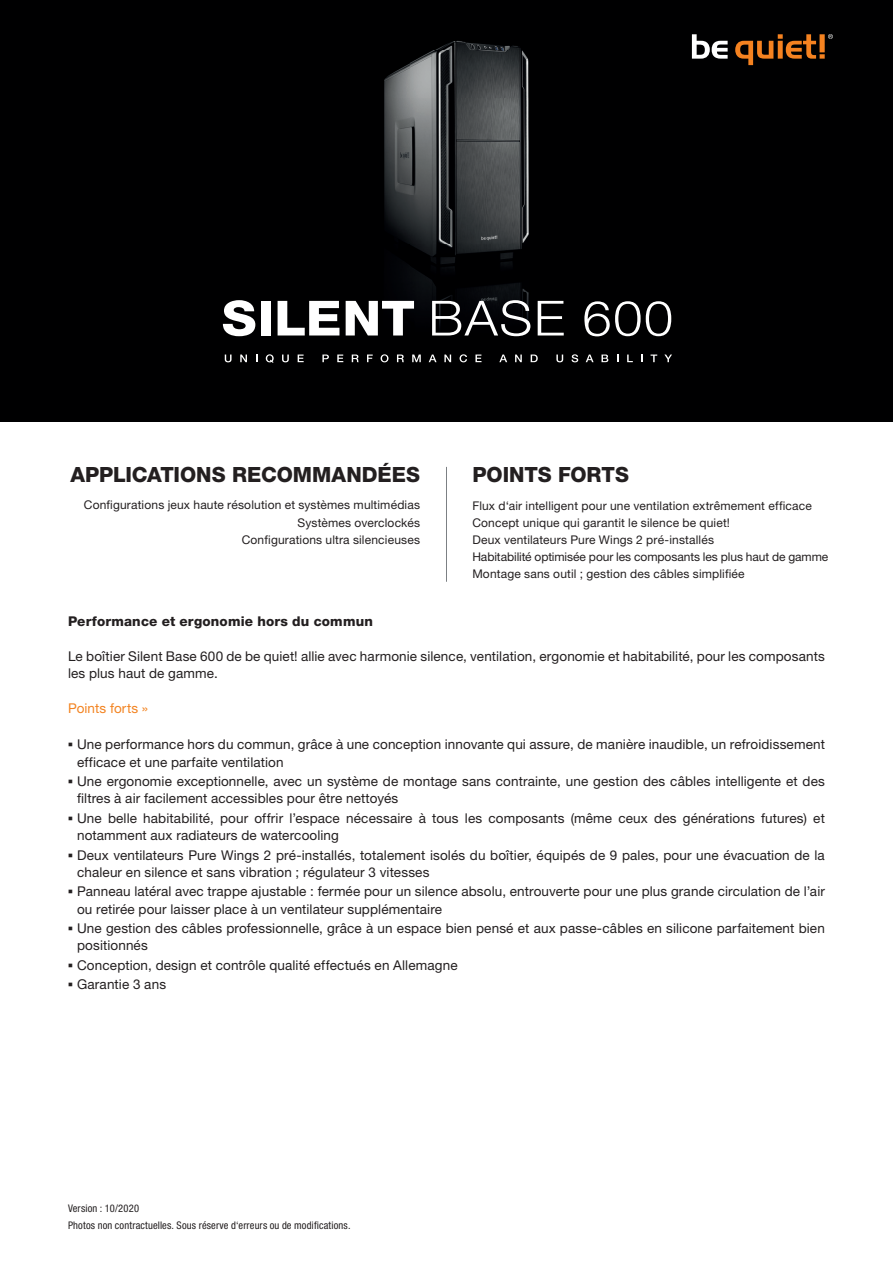
<style>
.page{position:relative;width:893px;height:1263px;background:#fff}
.page>*{position:absolute;margin:0;border:0;box-sizing:border-box;transform-origin:0 0}
.t1{font:800 21px "Helvetica Neue LT Pro";color:#231f20}
.t2{font:13.5px/17.2px "Helvetica Neue LT Pro";letter-spacing:.01em;color:#231f20}
.t3{font:800 13.5px "Helvetica Neue LT Pro";letter-spacing:.015em;color:#231f20}
.t4{font:13.5px "Helvetica Neue LT Pro";letter-spacing:.01em;color:#f38422}
.t5{font:12px/17.2px "Helvetica Neue LT Pro";letter-spacing:.01em;color:#231f20}
.t6{font:condensed 10.5px/17.2px "Helvetica Neue LT Pro";letter-spacing:.015em;color:#231f20}
.s1{font-family:"Franklin Gothic";font-weight:500}
</style>
<div class="page">
<div style="left:0;top:0;width:893px;height:422px;background:#000001"></div>
<svg style="left:692px;top:34px;width:36px;height:25px"></svg>
<svg style="left:735px;top:34px;width:98px;height:31px"></svg>
<hr style="left:446px;top:467px;width:1px;height:115px;background:#7c8084">
<img style="left:367px;top:41px;width:185px;height:322px">
<svg style="left:223px;top:300px;width:32px;height:36px"></svg>
<div style="left:261px;top:301px;width:9px;height:34px;background:#fff"></div>
<svg style="left:278px;top:301px;width:61px;height:34px"></svg>
<svg style="left:346px;top:301px;width:68px;height:34px"></svg>
<svg style="left:225px;top:355px;width:7px;height:7px"></svg>
<svg style="left:240px;top:355px;width:7px;height:7px"></svg>
<svg style="left:266px;top:354px;width:8px;height:9px"></svg>
<svg style="left:282px;top:355px;width:7px;height:7px"></svg>
<svg style="left:298px;top:355px;width:6px;height:7px"></svg>
<svg style="left:322px;top:355px;width:7px;height:7px"></svg>
<svg style="left:337px;top:355px;width:6px;height:7px"></svg>
<svg style="left:352px;top:355px;width:7px;height:7px"></svg>
<svg style="left:367px;top:355px;width:6px;height:7px"></svg>
<svg style="left:381px;top:354px;width:7px;height:8px"></svg>
<svg style="left:397px;top:355px;width:7px;height:7px"></svg>
<svg style="left:412px;top:355px;width:9px;height:7px"></svg>
<svg style="left:429px;top:355px;width:8px;height:7px"></svg>
<svg style="left:444px;top:355px;width:7px;height:7px"></svg>
<svg style="left:460px;top:354px;width:7px;height:8px"></svg>
<svg style="left:475px;top:355px;width:6px;height:7px"></svg>
<svg style="left:499px;top:355px;width:8px;height:7px"></svg>
<svg style="left:515px;top:355px;width:7px;height:7px"></svg>
<svg style="left:531px;top:355px;width:7px;height:7px"></svg>
<svg style="left:556px;top:355px;width:7px;height:7px"></svg>
<svg style="left:571px;top:354px;width:7px;height:8px"></svg>
<svg style="left:586px;top:355px;width:8px;height:7px"></svg>
<svg style="left:601px;top:355px;width:7px;height:7px"></svg>
<svg style="left:627px;top:355px;width:6px;height:7px"></svg>
<svg style="left:651px;top:355px;width:6px;height:7px"></svg>
<svg style="left:664px;top:355px;width:8px;height:7px"></svg>
<svg style="left:432px;top:300px;width:98px;height:36px"></svg>
<svg style="left:538px;top:301px;width:26px;height:34px"></svg>
<svg style="left:584px;top:301px;width:87px;height:35px"></svg>
<h1 class="t1" style="left:70px;top:462px;width:351px">APPLICATIONS RECOMMANDÉES</h1>
<h1 class="t1" style="left:472px;top:462px;width:158px">POINTS FORTS</h1>
<p class="t5" style="left:84px;top:496px;width:338px;text-align:right">Configurations jeux haute résolution et systèmes multimédias<br>Systèmes overclockés<br>Configurations ultra silencieuses</p>
<p class="t5" style="left:472px;top:496px;width:357px">Flux d‘air intelligent pour une ventilation extrêmement efficace Concept unique qui garantit le silence be quiet!<br>Deux ventilateurs Pure Wings 2 pré-installés<br>Habitabilité optimisée pour les composants les plus haut de gamme Montage sans outil ; gestion des câbles simplifiée</p>
<p class="t3" style="left:68px;top:613px;width:306px">Performance et ergonomie hors du commun</p>
<p class="t2" style="left:68px;top:647px;width:758px">Le boîtier Silent Base 600 de be quiet! allie avec harmonie silence, ventilation, ergonomie et habitabilité, pour les composants les plus haut de gamme.</p>
<p class="t4" style="left:68px;top:699px;width:82px">Points forts »</p>
<p class="t2" style="left:77px;top:735px;width:749px;text-indent:-9px"><span class="s1">▪</span> Une performance hors du commun, grâce à une conception innovante qui assure, de manière inaudible, un refroidissement efficace et une parfaite ventilation</p>
<p class="t2" style="left:77px;top:772px;width:749px;text-indent:-9px"><span class="s1">▪</span> Une ergonomie exceptionnelle, avec un système de montage sans contrainte, une gestion des câbles intelligente et des filtres à air facilement accessibles pour être nettoyés</p>
<p class="t2" style="left:77px;top:809px;width:749px;text-indent:-9px"><span class="s1">▪</span> Une belle habitabilité, pour offrir l’espace nécessaire à tous les composants (même ceux des générations futures) et notamment aux radiateurs de watercooling</p>
<p class="t2" style="left:77px;top:846px;width:749px;text-indent:-9px"><span class="s1">▪</span> Deux ventilateurs Pure Wings 2 pré-installés, totalement isolés du boîtier, équipés de 9 pales, pour une évacuation de la chaleur en silence et sans vibration ; régulateur 3 vitesses</p>
<p class="t2" style="left:77px;top:882px;width:749px;text-indent:-9px"><span class="s1">▪</span> Panneau latéral avec trappe ajustable : fermée pour un silence absolu, entrouverte pour une plus grande circulation de l’air ou retirée pour laisser place à un ventilateur supplémentaire</p>
<p class="t2" style="left:77px;top:919px;width:749px;text-indent:-9px"><span class="s1">▪</span> Une gestion des câbles professionnelle, grâce à un espace bien pensé et aux passe-câbles en silicone parfaitement bien positionnés</p>
<p class="t2" style="left:68px;top:956px;width:391px"><span class="s1">▪</span> Conception, design et contrôle qualité effectués en Allemagne</p>
<p class="t2" style="left:68px;top:975px;width:100px"><span class="s1">▪</span> Garantie 3 ans</p>
<p class="t6" style="left:68px;top:1199px;width:284px">Version : 10/2020<br>Photos non contractuelles. Sous réserve d‘erreurs ou de modifications.</p>
</div>
